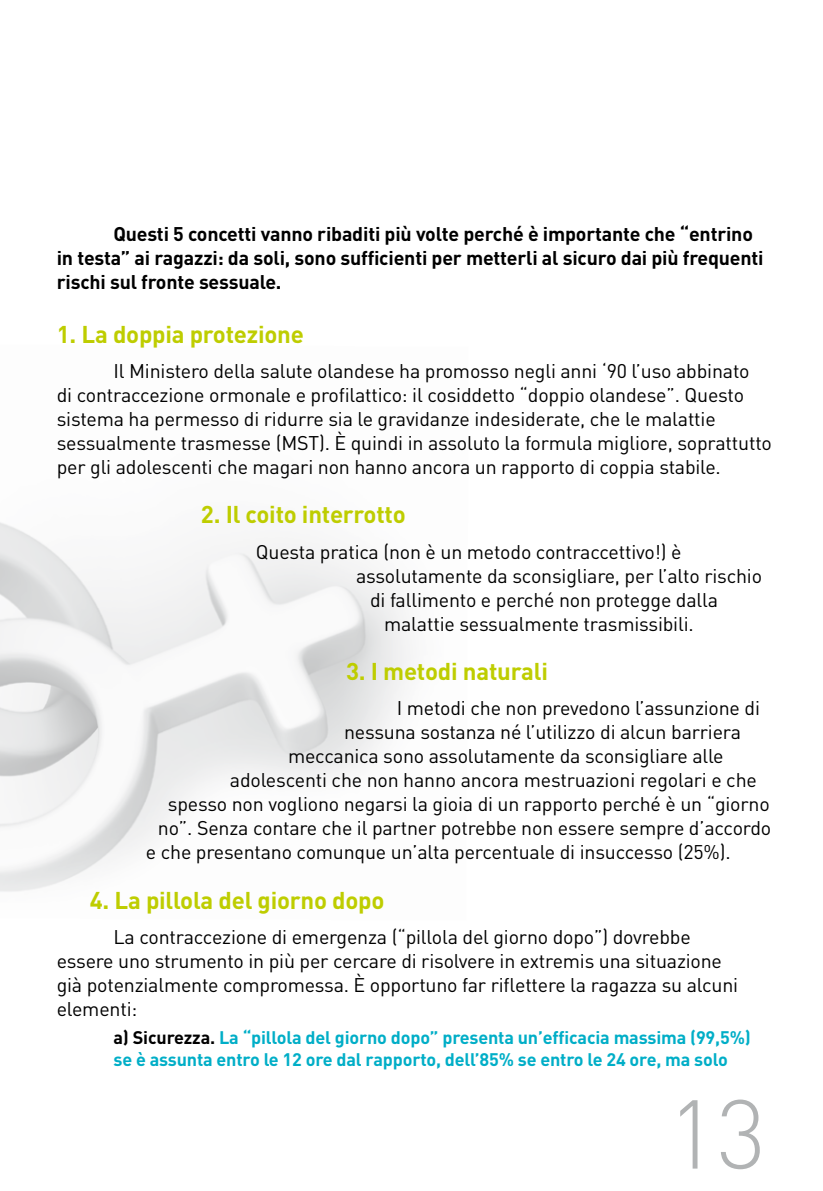
<style>
.page{position:relative;width:823px;height:1191px;background:#fff}
.page>*{position:absolute;margin:0;border:0;box-sizing:border-box;transform-origin:0 0}
.t1{font:300 96px "DIN";color:#b1b3b4}
.t2{font:700 24px "DIN";letter-spacing:-.01em;color:#becd00}
.t3{font:19.6px/24px "DIN";letter-spacing:-.01em;color:#000}
.t4{font:700 19.6px/24px "DIN";letter-spacing:-.01em;color:#000}
.t5{font:700 18px/22px "DIN";letter-spacing:-.01em;color:#00aec7}
.s1{color:#000}
</style>
<div class="page">
<img style="left:0;top:522px;width:411px;height:370px">
<p class="t4" style="left:57px;top:221px;width:708px;text-indent:57px">Questi 5 concetti vanno ribaditi più volte perché è importante che “entrino in testa” ai ragazzi: da soli, sono sufficienti per metterli al sicuro dai più frequenti rischi sul fronte sessuale.</p>
<p class="t2" style="left:57px;top:318px;width:248px">1. La doppia protezione</p>
<p class="t3" style="left:57px;top:358px;width:716px;text-indent:57px">Il Ministero della salute olandese ha promosso negli anni ‘90 l’uso abbinato<br>di contraccezione ormonale e profilattico: il cosiddetto “doppio olandese”. Questo sistema ha permesso di ridurre sia le gravidanze indesiderate, che le malattie sessualmente trasmesse (MST). È quindi in assoluto la formula migliore, soprattutto per gli adolescenti che magari non hanno ancora un rapporto di coppia stabile.</p>
<p class="t2" style="left:201px;top:499px;width:206px">2. Il coito interrotto</p>
<p class="t3" style="left:256px;top:539px;width:427px">Questa pratica (non è un metodo contraccettivo!) è</p>
<p class="t3" style="left:356px;top:563px;width:407px">assolutamente da sconsigliare, per l’alto rischio</p>
<p class="t3" style="left:370px;top:587px;width:349px">di fallimento e perché non protegge dalla</p>
<p class="t3" style="left:384px;top:611px;width:311px">malattie sessualmente trasmissibili.</p>
<p class="t2" style="left:346px;top:656px;width:203px">3. I metodi naturali</p>
<p class="t3" style="left:396px;top:696px;width:364px">I metodi che non prevedono l’assunzione di</p>
<p class="t3" style="left:344px;top:720px;width:398px">nessuna sostanza né l’utilizzo di alcun barriera</p>
<p class="t3" style="left:288px;top:744px;width:437px">meccanica sono assolutamente da sconsigliare alle</p>
<p class="t3" style="left:230px;top:768px;width:528px">adolescenti che non hanno ancora mestruazioni regolari e che</p>
<p class="t3" style="left:168px;top:792px;width:603px">spesso non vogliono negarsi la gioia di un rapporto perché è un “giorno</p>
<p class="t3" style="left:158px;top:816px;width:614px">no”. Senza contare che il partner potrebbe non essere sempre d’accordo</p>
<p class="t3" style="left:146px;top:840px;width:586px">e che presentano comunque un’alta percentuale di insuccesso (25%).</p>
<p class="t2" style="left:90px;top:884px;width:296px">4. La pillola del giorno dopo</p>
<p class="t3" style="left:57px;top:924px;width:682px;text-indent:57px">La contraccezione di emergenza (“pillola del giorno dopo”) dovrebbe essere uno strumento in più per cercare di risolvere in extremis una situazione già potenzialmente compromessa. È opportuno far riflettere la ragazza su alcuni elementi:</p>
<p class="t5" style="left:113px;top:1025px;width:638px"><span class="s1">a) Sicurezza.</span> La “pillola del giorno dopo” presenta un’efficacia massima (99,5%) se è assunta entro le 12 ore dal rapporto, dell’85% se entro le 24 ore, ma solo</p>
<h1 class="t1" style="left:667px;top:1075px;width:100px">13</h1>
</div>
